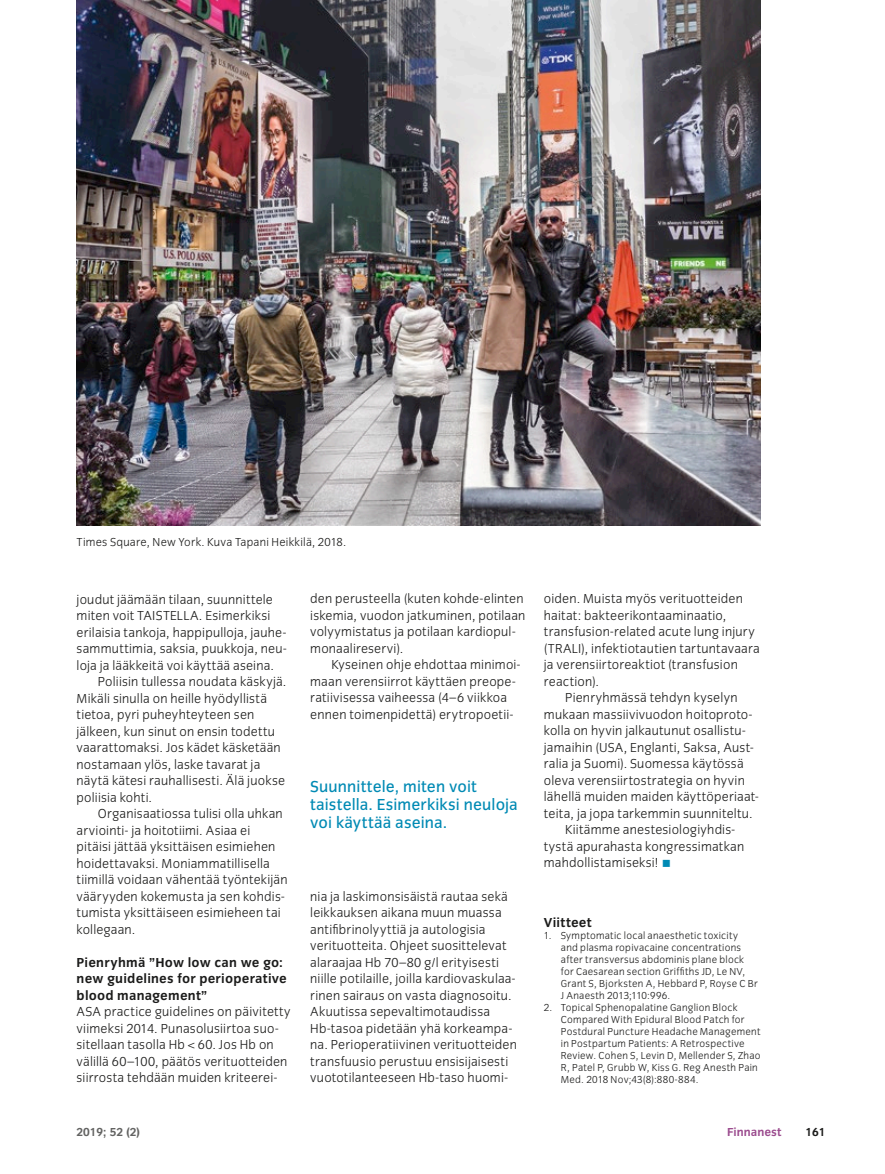
<style>
.page{position:relative;width:885px;height:1174px;background:#fff}
.page>*{position:absolute;margin:0;border:0;box-sizing:border-box;transform-origin:0 0}
.t1{font:16.5px/18px "Congress Sans";letter-spacing:.005em;color:#008ab4}
.t2{font:300 13.5px/16.5px "Congress Sans";letter-spacing:.015em;color:#1b1b1a}
.t3{font:700 13.5px/16.5px "Congress Sans";letter-spacing:.015em;color:#1b1b1a}
.t4{font:300 12px "Congress Sans";letter-spacing:.02em;color:#1b1b1a}
.t5{font:700 12px "Congress Sans";color:#636362}
.t6{font:700 12px "Congress Sans";color:#9b4b8e}
.t7{font:700 12px "Congress Sans";color:#1b1b1a}
.t8{font:300 10.5px/12px "Congress Sans";letter-spacing:.025em;color:#1b1b1a}
.s1{color:#008ab4}
</style>
<div class="page">
<img style="left:77px;top:0;width:683px;height:525px">
<p class="t4" style="left:77px;top:535px;width:271px">Times Square, New York. Kuva Tapani Heikkilä, 2018.</p>
<p class="t2" style="left:77px;top:591px;width:198px">joudut jäämään tilaan, suunnittele</p>
<p class="t2" style="left:77px;top:607px;width:195px">miten voit TAISTELLA. Esimerkiksi</p>
<p class="t2" style="left:77px;top:624px;width:211px">erilaisia tankoja, happipulloja, jauhe-</p>
<p class="t2" style="left:77px;top:640px;width:211px">sammuttimia, saksia, puukkoja, neu-</p>
<p class="t2" style="left:77px;top:657px;width:199px">loja ja lääkkeitä voi käyttää aseina.</p>
<p class="t2" style="left:98px;top:673px;width:190px">Poliisin tullessa noudata käskyjä.</p>
<p class="t2" style="left:77px;top:690px;width:192px">Mikäli sinulla on heille hyödyllistä</p>
<p class="t2" style="left:77px;top:706px;width:179px">tietoa, pyri puheyhteyteen sen</p>
<p class="t2" style="left:77px;top:723px;width:200px">jälkeen, kun sinut on ensin todettu</p>
<p class="t2" style="left:77px;top:739px;width:206px">vaarattomaksi. Jos kädet käsketään</p>
<p class="t2" style="left:77px;top:756px;width:185px">nostamaan ylös, laske tavarat ja</p>
<p class="t2" style="left:77px;top:772px;width:210px">näytä kätesi rauhallisesti. Älä juokse</p>
<p class="t2" style="left:77px;top:789px;width:77px">poliisia kohti.</p>
<p class="t2" style="left:98px;top:805px;width:186px">Organisaatiossa tulisi olla uhkan</p>
<p class="t2" style="left:77px;top:822px;width:175px">arviointi- ja hoitotiimi. Asiaa ei</p>
<p class="t2" style="left:77px;top:838px;width:200px">pitäisi jättää yksittäisen esimiehen</p>
<p class="t2" style="left:77px;top:855px;width:195px">hoidettavaksi. Moniammatillisella</p>
<p class="t2" style="left:77px;top:871px;width:213px">tiimillä voidaan vähentää työntekijän</p>
<p class="t2" style="left:77px;top:888px;width:209px">vääryyden kokemusta ja sen kohdis-</p>
<p class="t2" style="left:77px;top:904px;width:206px">tumista yksittäiseen esimieheen tai</p>
<p class="t2" style="left:77px;top:921px;width:60px">kollegaan.</p>
<p class="t3" style="left:77px;top:953px;width:212px">Pienryhmä ”How low can we go: new guidelines for perioperative blood management”</p>
<p class="t2" style="left:77px;top:1003px;width:215px">ASA practice guidelines on päivitetty viimeksi 2014. Punasolusiirtoa suo&shy;sitellaan tasolla Hb &lt; 60. Jos Hb on välillä 60–100, päätös verituotteiden siirrosta tehdään muiden kriteerei-</p>
<p class="t2" style="left:310px;top:591px;width:217px">den perusteella (kuten kohde-elinten iskemia, vuodon jatkuminen, potilaan volyymistatus ja potilaan kardiopul&shy;monaalireservi).</p>
<p class="t2" style="left:310px;top:657px;width:212px;text-indent:21px">Kyseinen ohje ehdottaa minimoi&shy;maan verensiirrot käyttäen preope&shy;ratiivisessa vaiheessa (4–6 viikkoa ennen toimenpidettä) erytropoetii-</p>
<p class="t1" style="left:310px;top:777px;width:209px">Suunnittele, miten voit taistella. Esimerkiksi neuloja voi käyttää aseina.</p>
<p class="t2" style="left:310px;top:888px;width:208px">nia ja laskimonsisäistä rautaa sekä leikkauksen aikana muun muassa antifibrinolyyttiä ja autologisia verituotteita. Ohjeet suosittelevat alaraajaa Hb 70–80 g/l erityisesti niille potilaille, joilla kardiovaskulaa&shy;rinen sairaus on vasta diagnosoitu.<br>Akuutissa sepevaltimotaudissa Hb-tasoa pidetään yhä korkeampa&shy;na. Perioperatiivinen verituotteiden transfuusio perustuu ensisijaisesti vuototilanteeseen Hb-taso huomi-</p>
<p class="t2" style="left:544px;top:591px;width:200px">oiden. Muista myös verituotteiden</p>
<p class="t2" style="left:544px;top:607px;width:184px">haitat: bakteerikontaaminaatio,</p>
<p class="t2" style="left:544px;top:623px;width:212px">transfusion-related acute lung injury</p>
<p class="t2" style="left:544px;top:640px;width:217px">(TRALI), infektiotautien tartuntavaara</p>
<p class="t2" style="left:544px;top:656px;width:195px">ja verensiirtoreaktiot (transfusion</p>
<p class="t2" style="left:544px;top:673px;width:57px">reaction).</p>
<p class="t2" style="left:565px;top:689px;width:174px">Pienryhmässä tehdyn kyselyn</p>
<p class="t2" style="left:544px;top:706px;width:210px">mukaan massiivivuodon hoitoproto-</p>
<p class="t2" style="left:544px;top:722px;width:203px">kolla on hyvin jalkautunut osallistu-</p>
<p class="t2" style="left:544px;top:739px;width:211px">jamaihin (USA, Englanti, Saksa, Aust-</p>
<p class="t2" style="left:544px;top:755px;width:201px">ralia ja Suomi). Suomessa käytössä</p>
<p class="t2" style="left:544px;top:772px;width:202px">oleva verensiirtostrategia on hyvin</p>
<p class="t2" style="left:544px;top:788px;width:216px">lähellä muiden maiden käyttöperiaat-</p>
<p class="t2" style="left:544px;top:805px;width:210px">teita, ja jopa tarkemmin suunniteltu.</p>
<p class="t2" style="left:565px;top:821px;width:171px">Kiitämme anestesiologiyhdis-</p>
<p class="t2" style="left:544px;top:838px;width:202px">tystä apurahasta kongressimatkan</p>
<p class="t2" style="left:544px;top:854px;width:129px">mahdollistamiseksi! <span class="s1">○</span></p>
<p class="t3" style="left:544px;top:914px;width:49px">Viitteet</p>
<p class="t8" style="left:561px;top:929px;width:198px;text-indent:-17px">1. Symptomatic local anaesthetic toxicity<br>and plasma ropivacaine concentrations after transversus abdominis plane block for Caesarean section Griffiths JD, Le NV, Grant S, Bjorksten A, Hebbard P, Royse C Br J Anaesth 2013;110:996.</p>
<p class="t8" style="left:561px;top:1001px;width:201px;text-indent:-17px">2. Topical Sphenopalatine Ganglion Block Compared With Epidural Blood Patch for Postdural Puncture Headache Management in Postpartum Patients: A Retrospective Review. Cohen S, Levin D, Mellender S, Zhao R, Patel P, Grubb W, Kiss G. Reg Anesth Pain Med. 2018 Nov;43(8):880-884.</p>
<p class="t5" style="left:77px;top:1125px;width:65px">2019; 52 (2)</p>
<p class="t6" style="left:727px;top:1125px;width:56px">Finnanest</p>
<p class="t7" style="left:805px;top:1125px;width:22px">161</p>
</div>
